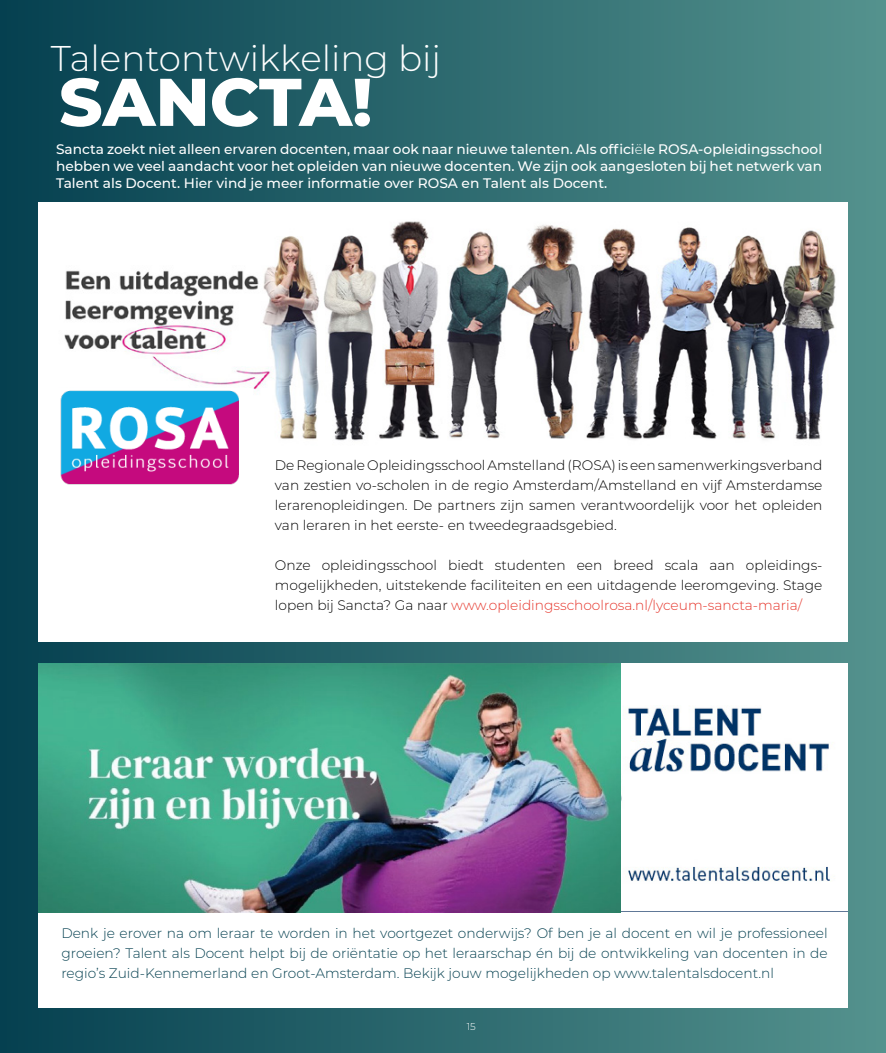
<style>
.page{position:relative;width:886px;height:1053px;background:#fff}
.page>*{position:absolute;margin:0;border:0;box-sizing:border-box;transform-origin:0 0}
.t1{font:800 67.25px "Montserrat";color:#fff}
.t2{font:300 35.75px "Montserrat";color:#fff}
.t3{font:300 13.75px/20px "Montserrat";color:#000;text-align:justify}
.t4{font:300 13.75px/20px "Montserrat";color:#054050;text-align:justify}
.t5{font:500 13.75px/16.6px "Montserrat";color:#fff;text-align:justify}
.t6{font:300 10px "Montserrat";color:#fff}
.s1{font-weight:300}
.s2{color:#e6362c}
</style>
<div class="page">
<div style="left:0;top:0;width:886px;height:1052px;background:linear-gradient(to right,#054050,#54928e)"></div>
<div style="left:38px;top:202px;width:809px;height:439px;background:#fff"></div>
<img style="left:64px;top:221px;width:772px;height:220px">
<div style="left:38px;top:663px;width:809px;height:344px;background:#fff"></div>
<img style="left:620px;top:663px;width:210px;height:248px">
<img style="left:60px;top:388px;width:182px;height:97px">
<img style="left:38px;top:663px;width:582px;height:249px">
<h2 class="t2" style="left:51px;top:34px;width:392px">Talentontwikkeling bij</h2>
<h1 class="t1" style="left:59px;top:53px;width:315px">SANCTA!</h1>
<p class="t5" style="left:56px;top:141px;width:768px">Sancta zoekt niet alleen ervaren docenten, maar ook naar nieuwe talenten. Als offici<span class="s1">ë</span>le ROSA-opleidingsschool hebben we veel aandacht voor het opleiden van nieuwe docenten. We zijn ook aangesloten bij het netwerk van Talent als Docent. Hier vind je meer informatie over ROSA en Talent als Docent.</p>
<p class="t3" style="left:275px;top:454px;width:549px">De Regionale Opleidingsschool Amstelland (ROSA) is een samenwerkingsverband van zestien vo-scholen in de regio Amsterdam/Amstelland en vijf Amsterdamse lerarenopleidingen. De partners zijn samen verantwoordelijk voor het opleiden van leraren in het eerste- en tweedegraadsgebied.</p>
<p class="t3" style="left:275px;top:554px;width:549px">Onze opleidingsschool biedt studenten een breed scala aan opleidings&shy;mogelijkheden, uitstekende faciliteiten en een uitdagende leeromgeving. Stage lopen bij Sancta? Ga naar <span class="s2">www.opleidingsschoolrosa.nl/lyceum-sancta-maria/</span></p>
<p class="t4" style="left:61px;top:922px;width:768px">Denk je erover na om leraar te worden in het voortgezet onderwijs? Of ben je al docent en wil je professioneel groeien? Talent als Docent helpt bij de oriëntatie op het leraarschap én bij de ontwikkeling van docenten in de regio’s Zuid-Kennemerland en Groot-Amsterdam. Bekijk jouw mogelijkheden op www.talentalsdocent.nl</p>
<p class="t6" style="left:467px;top:1019px;width:11px">15</p>
</div>
